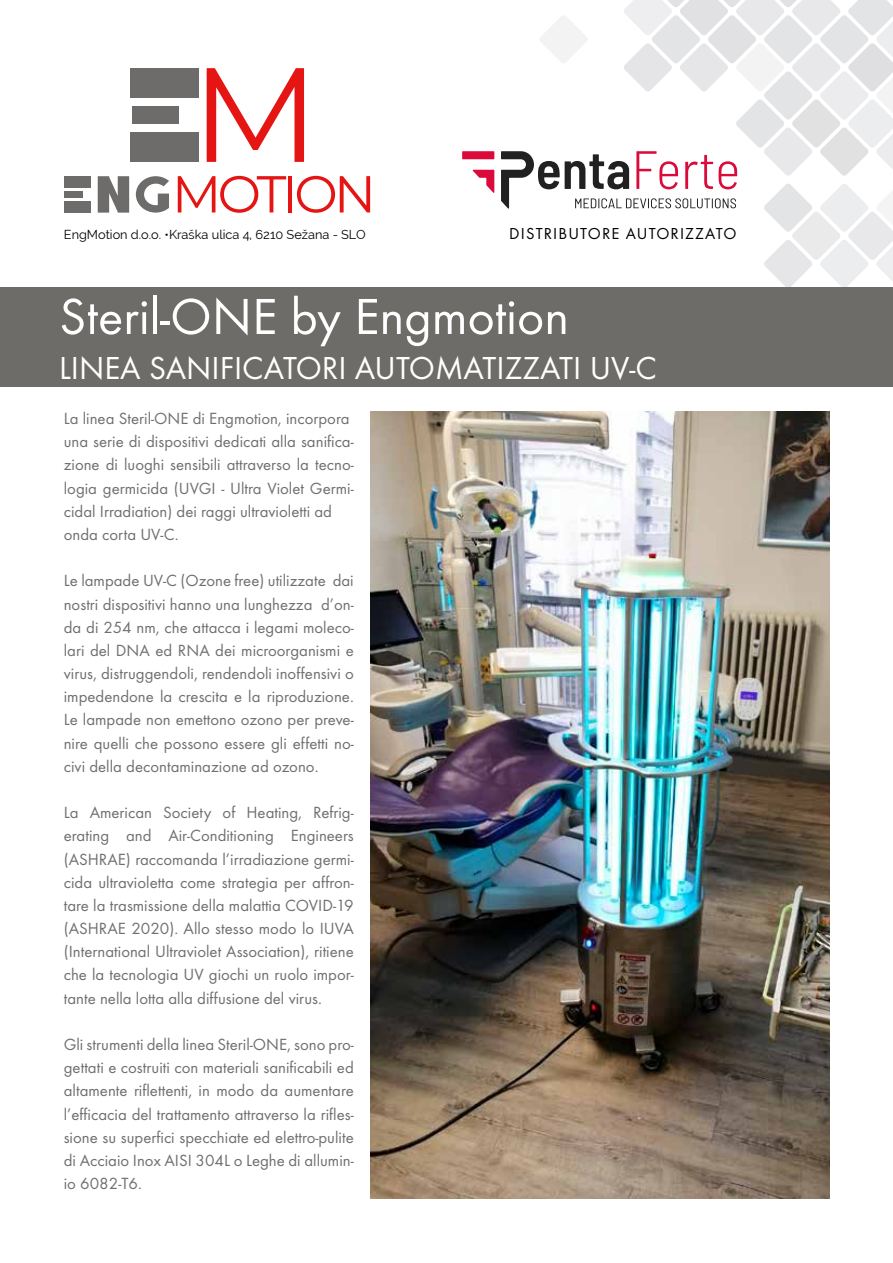
<style>
.page{position:relative;width:893px;height:1263px;background:#fff}
.page>*{position:absolute;margin:0;border:0;box-sizing:border-box;transform-origin:0 0}
.t1{font:52.5px "Futura TOT";color:#fff}
.t2{font:33px "Futura TOT";color:#fff}
.t3{font:16.8px/23.2px "Futura TOT";color:#706f6f;text-align:justify}
.t4{font:16.5px "Futura TOT";letter-spacing:.07em;color:#000}
.t5{font:12.75px "Raleway";color:#000}
</style>
<div class="page">
<div style="left:0;top:287px;width:893px;height:100px;background:#6d6c69"></div>
<img style="left:370px;top:412px;width:459px;height:787px">
<div style="left:130px;top:132px;width:68px;height:30px;background:#6e6b6b"></div>
<div style="left:130px;top:68px;width:68px;height:30px;background:#6e6b6b"></div>
<svg style="left:207px;top:68px;width:97px;height:94px"></svg>
<div style="left:132px;top:106px;width:47px;height:18px;background:#6e6b6b"></div>
<svg style="left:136px;top:176px;width:33px;height:37px"></svg>
<div style="left:64px;top:201px;width:26px;height:12px;background:#6e6b6b"></div>
<div style="left:65px;top:191px;width:18px;height:7px;background:#6e6b6b"></div>
<div style="left:64px;top:176px;width:26px;height:12px;background:#6e6b6b"></div>
<svg style="left:98px;top:176px;width:31px;height:37px"></svg>
<svg style="left:178px;top:176px;width:108px;height:37px"></svg>
<hr style="left:288px;top:176px;width:4px;height:36px;background:#e41513">
<svg style="left:297px;top:176px;width:73px;height:37px"></svg>
<svg style="left:501px;top:0;width:392px;height:287px"></svg>
<svg style="left:472px;top:170px;width:22px;height:23px"></svg>
<div style="left:462px;top:151px;width:32px;height:8px;background:#da0a3b"></div>
<p class="t5" style="left:64px;top:227px;width:304px">EngMotion d.o.o. •Kraška ulica 4, 6210 Sežana - SLO</p>
<p class="t4" style="left:509px;top:223px;width:229px">DISTRIBUTORE AUTORIZZATO</p>
<h1 class="t1" style="left:59px;top:285px;width:511px">Steril-ONE by Engmotion</h1>
<h2 class="t2" style="left:59px;top:348px;width:599px">LINEA SANIFICATORI AUTOMATIZZATI UV-C</h2>
<p class="t3" style="left:64px;top:407px;width:292px;text-align:left">La linea Steril-ONE di Engmotion, incorpora una serie di dispositivi dedicati alla sanifica&shy;zione di luoghi sensibili attraverso la tecno&shy;logia germicida (UVGI - Ultra Violet Germi&shy;cidal Irradiation) dei raggi ultravioletti ad onda corta UV-C.</p>
<p class="t3" style="left:64px;top:569px;width:292px">Le lampade UV-C (Ozone free) utilizzate dai nostri dispositivi hanno una lunghezza d’on&shy;da di 254 nm, che attacca i legami moleco&shy;lari del DNA ed RNA dei microorganismi e virus, distruggendoli, rendendoli inoffensivi o impedendone la crescita e la riproduzione.<br>Le lampade non emettono ozono per preve&shy;nire quelli che possono essere gli effetti no&shy;civi della decontaminazione ad ozono.</p>
<p class="t3" style="left:64px;top:801px;width:292px">La American Society of Heating, Refrig&shy;erating and Air-Conditioning Engineers (ASHRAE) raccomanda l’irradiazione germi&shy;cida ultravioletta come strategia per affron&shy;tare la trasmissione della malattia COVID-19 (ASHRAE 2020). Allo stesso modo lo IUVA (International Ultraviolet Association), ritiene che la tecnologia UV giochi un ruolo impor&shy;tante nella lotta alla diffusione del virus.</p>
<p class="t3" style="left:64px;top:1033px;width:292px">Gli strumenti della linea Steril-ONE, sono pro&shy;gettati e costruiti con materiali sanificabili ed altamente riflettenti, in modo da aumentare l’efficacia del trattamento attraverso la rifles&shy;sione su superfici specchiate ed elettro-pulite di Acciaio Inox AISI 304L o Leghe di allumin&shy;io 6082-T6.</p>
</div>
